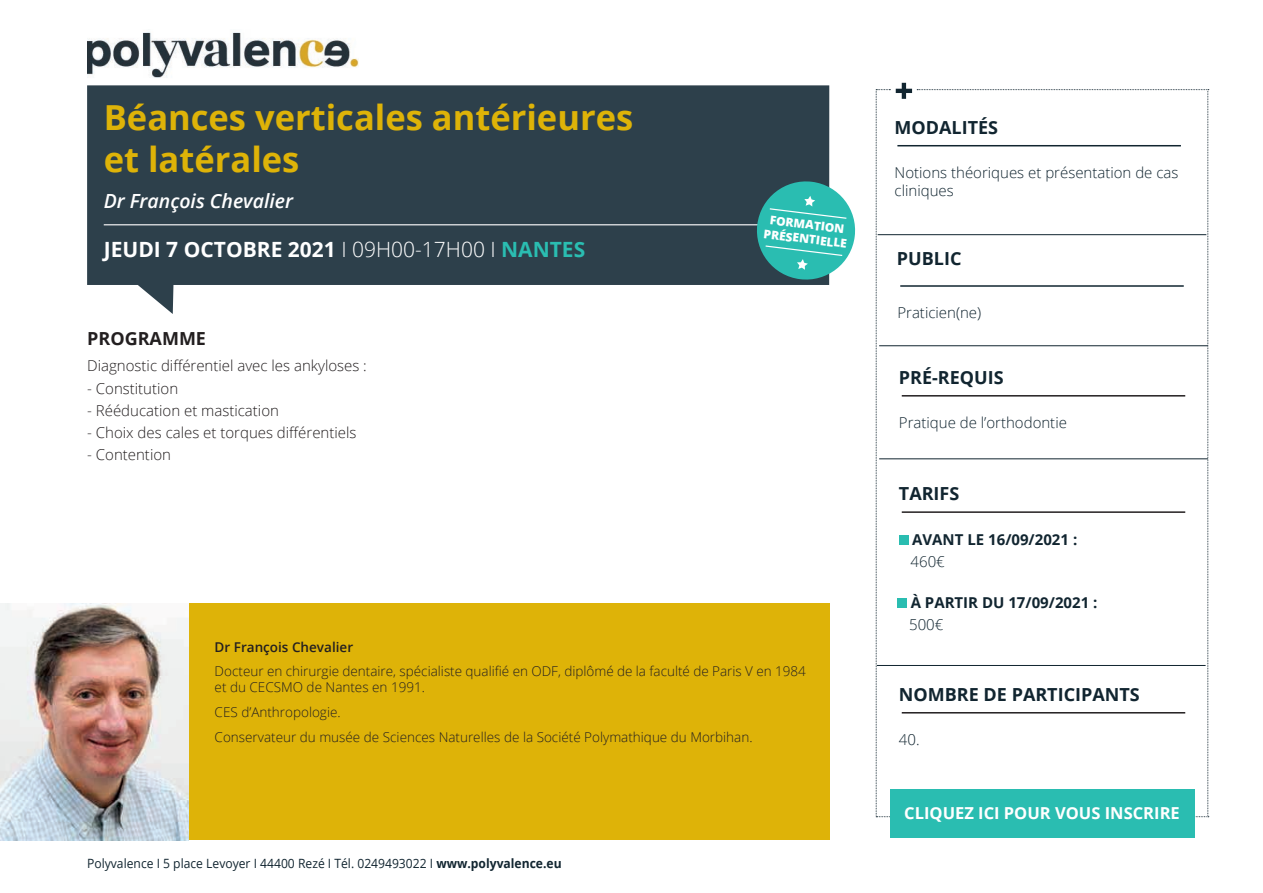
<style>
.page{position:relative;width:1263px;height:893px;background:#fff}
.page>*{position:absolute;margin:0;border:0;box-sizing:border-box;transform-origin:0 0}
.t1{font:700 34.5px/41.4px "Open Sans";color:#deb308}
.t2{font:700 21px "Open Sans";color:#fff}
.t3{font:italic 600 19.5px "Open Sans";color:#fff}
.t4{font:700 18px "Open Sans";color:#112530}
.t5{font:700 18px "Open Sans";color:#231f20}
.t6{font:700 16.5px "Open Sans";color:#fff}
.t7{font:300 15px "Open Sans";color:#231f20}
.t8{font:300 15px/18px "Open Sans";color:#112530}
.t9{font:700 15px "Open Sans";color:#112530}
.t10{font:300 13.5px/16.2px "Open Sans";color:#231f20}
.t11{font:600 13.5px "Open Sans";color:#231f20}
.t12{font:12.75px "Open Sans";color:#112530;scale:.95 1}
.t13{font:800 12px/14.2px "Open Sans";color:#fff;text-align:center}
.s1{font-weight:300}
.s2{color:#2abdb1}
.s3{font-weight:700}
</style>
<div class="page">
<div style="left:87px;top:603px;width:742px;height:237px;background:#deb308"></div>
<img style="left:0;top:603px;width:188px;height:237px">
<svg style="left:87px;top:85px;width:742px;height:229px;background:#495963"></svg>
<svg style="left:876px;top:83px;width:333px;height:734px"></svg>
<hr style="left:878px;top:234px;width:328px;height:1px;background:#112530">
<hr style="left:897px;top:145px;width:284px;height:1px;background:#112530">
<hr style="left:900px;top:285px;width:284px;height:2px;background:#112530">
<hr style="left:879px;top:345px;width:329px;height:1px;background:#112530">
<hr style="left:902px;top:395px;width:283px;height:2px;background:#231f20">
<div style="left:890px;top:790px;width:304px;height:48px;background:#2abdb1"></div>
<img style="left:87px;top:32px;width:272px;height:46px">
<hr style="left:879px;top:458px;width:329px;height:1px;background:#112530">
<hr style="left:877px;top:665px;width:328px;height:1px;background:#112530">
<hr style="left:902px;top:712px;width:283px;height:1px;background:#231f20">
<hr style="left:104px;top:224px;width:692px;height:1px;background:#fff">
<svg style="left:754px;top:178px;width:102px;height:104px;background:#47afa9"></svg>
<hr style="left:902px;top:511px;width:283px;height:2px;background:#231f20">
<div style="left:899px;top:535px;width:9px;height:9px;background:#2abdb1"></div>
<div style="left:897px;top:598px;width:10px;height:10px;background:#2abdb1"></div>
<h1 class="t1" style="left:104px;top:96px;width:531px">Béances verticales antérieures et latérales</h1>
<h3 class="t3" style="left:104px;top:187px;width:191px">Dr François Chevalier</h3>
<h2 class="t2" style="left:104px;top:234px;width:483px">JEUDI 7 OCTOBRE 2021 <span class="s1">I 09H00-17H00 I</span> <span class="s2">NANTES</span></h2>
<h3 class="t5" style="left:87px;top:325px;width:120px">PROGRAMME</h3>
<p class="t7" style="left:87px;top:356px;width:281px">Diagnostic différentiel avec les ankyloses :</p>
<p class="t7" style="left:87px;top:378px;width:93px">- Constitution</p>
<p class="t7" style="left:87px;top:400px;width:193px">- Rééducation et mastication</p>
<p class="t7" style="left:87px;top:422px;width:271px">- Choix des cales et torques différentiels</p>
<p class="t7" style="left:87px;top:444px;width:85px">- Contention</p>
<p class="t13" style="left:766px;top:212px;width:85px;rotate:7deg">FORMATION<br>PRÉSENTIELLE</p>
<p class="t11" style="left:215px;top:637px;width:140px">Dr François Chevalier</p>
<p class="t10" style="left:215px;top:663px;width:593px">Docteur en chirurgie dentaire, spécialiste qualifié en ODF, diplômé de la faculté de Paris V en 1984 et du CECSMO de Nantes en 1991.</p>
<p class="t10" style="left:215px;top:699px;width:539px;line-height:24.8px">CES d’Anthropologie.<br>Conservateur du musée de Sciences Naturelles de la Société Polymathique du Morbihan.</p>
<p class="t12" style="left:87px;top:854px;width:501px">Polyvalence I 5 place Levoyer I 44400 Rezé I Tél. 0249493022 I <span class="s3">www.polyvalence.eu</span></p>
<h3 class="t4" style="left:894px;top:114px;width:105px">MODALITÉS</h3>
<p class="t8" style="left:894px;top:163px;width:285px">Notions théoriques et présentation de cas cliniques</p>
<h3 class="t4" style="left:897px;top:246px;width:66px">PUBLIC</h3>
<p class="t8" style="left:897px;top:304px;width:85px">Praticien(ne)</p>
<h3 class="t4" style="left:899px;top:364px;width:106px">PRÉ-REQUIS</h3>
<p class="t8" style="left:899px;top:413px;width:170px">Pratique de l’orthodontie</p>
<h3 class="t4" style="left:899px;top:481px;width:62px">TARIFS</h3>
<p class="t9" style="left:912px;top:528px;width:167px">AVANT LE 16/09/2021 :</p>
<p class="t8" style="left:911px;top:552px;width:36px">460€</p>
<p class="t9" style="left:911px;top:592px;width:188px">À PARTIR DU 17/09/2021 :</p>
<p class="t8" style="left:909px;top:615px;width:36px">500€</p>
<h3 class="t4" style="left:899px;top:681px;width:242px">NOMBRE DE PARTICIPANTS</h3>
<p class="t8" style="left:899px;top:730px;width:22px">40.</p>
<p class="t6" style="left:904px;top:801px;width:277px">CLIQUEZ ICI POUR VOUS INSCRIRE</p>
</div>
